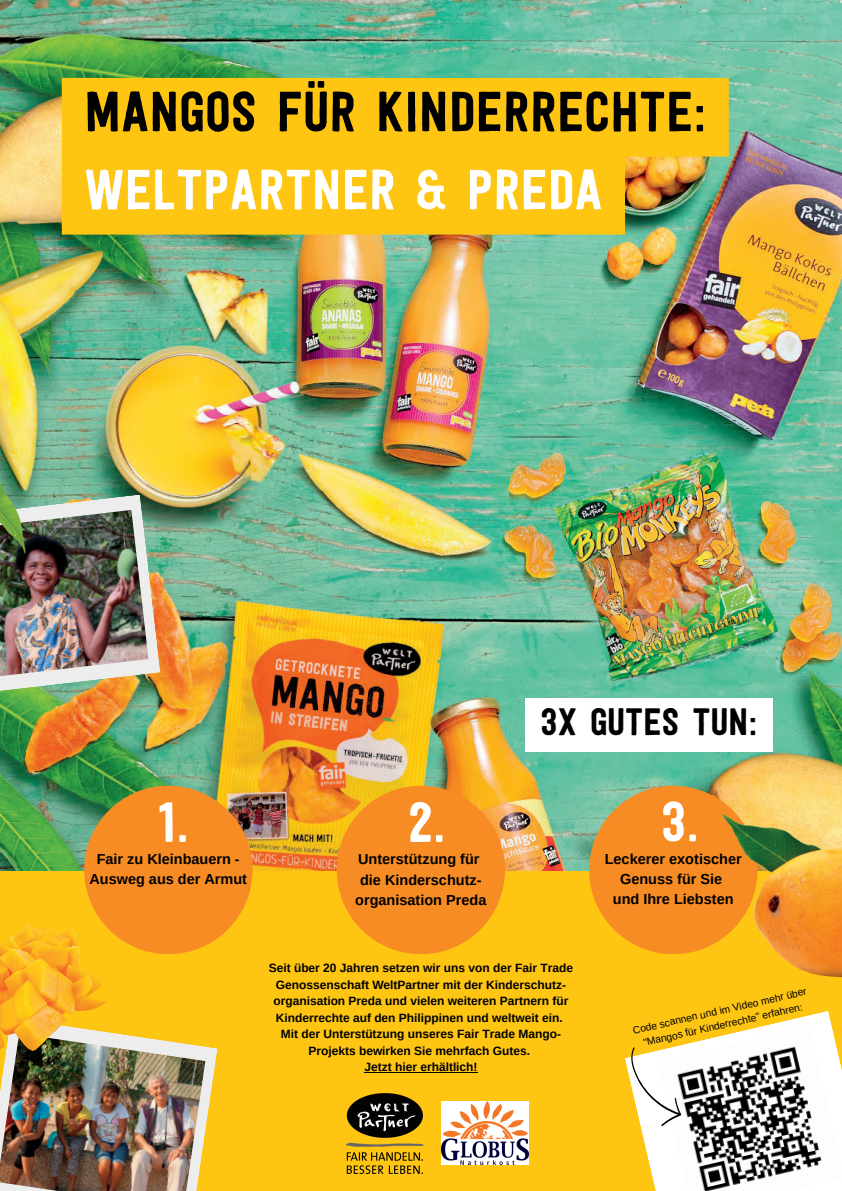
<style>
.page{position:relative;width:842px;height:1191px;background:#fff}
.page>*{position:absolute;margin:0;border:0;box-sizing:border-box;transform-origin:0 0}
.t1{font:55.9px "Festivo Letters No 1";color:#fff}
.t2{font:55.9px "Festivo Letters No 1";color:#000}
.t3{font:37.9px "Festivo Letters No 1";color:#000}
.t4{font:700 14.5px/20.2px "Arimo";color:#000;text-align:center}
.t5{font:700 12px/16.5px "Arimo";color:#000;text-align:center}
.t6{font:10.2px/14.3px "Arimo";color:#000;text-align:center}
</style>
<div class="page">
<div style="left:0;top:869px;width:842px;height:321px;background:#fec513"></div>
<svg style="left:105px;top:1032px;width:113px;height:100px"></svg>
<img style="left:0;top:1033px;width:205px;height:157px">
<img style="left:0;top:0;width:842px;height:870px">
<div style="left:337px;top:785px;width:168px;height:169px;background:#f68c23;border-radius:50%"></div>
<div style="left:84px;top:785px;width:169px;height:169px;background:#f68c23;border-radius:50%"></div>
<div style="left:589px;top:785px;width:168px;height:169px;background:#f68c23;border-radius:50%"></div>
<img style="left:0;top:494px;width:160px;height:202px">
<img style="left:26px;top:510px;width:123px;height:170px">
<img style="left:345px;top:1093px;width:97px;height:81px">
<img style="left:0;top:925px;width:105px;height:128px">
<img style="left:721px;top:802px;width:121px;height:175px">
<img style="left:0;top:144px;width:26px;height:536px">
<img style="left:442px;top:1101px;width:87px;height:63px">
<svg style="left:625px;top:1011px;width:217px;height:179px"></svg>
<svg style="left:62px;top:78px;width:667px;height:156px;background:#f5c118"></svg>
<hr style="left:364px;top:1072px;width:114px;height:1px;background:#000">
<div style="left:525px;top:698px;width:248px;height:54px;background:#fff"></div>
<p class="t2" style="left:84px;top:89px;width:624px">MANGOS FÜR KINDERRECHTE:</p>
<p class="t1" style="left:84px;top:167px;width:520px">WELTPARTNER &amp; PREDA</p>
<p class="t1" style="left:158px;top:799px;width:31px">1.</p>
<p class="t1" style="left:409px;top:799px;width:37px">2.</p>
<p class="t4" style="left:97px;top:848px;width:145px">Fair zu Kleinbauern -</p>
<p class="t4" style="left:89px;top:868px;width:159px">Ausweg aus der Armut</p>
<p class="t4" style="left:358px;top:849px;width:123px">Unterstützung für</p>
<p class="t4" style="left:355px;top:869px;width:133px">die Kinderschutz&shy;organisation Preda</p>
<p class="t3" style="left:541px;top:706px;width:218px">3X GUTES TUN:</p>
<p class="t1" style="left:661px;top:799px;width:38px">3.</p>
<p class="t4" style="left:605px;top:848px;width:138px">Leckerer exotischer<br>Genuss für Sie</p>
<p class="t4" style="left:613px;top:889px;width:122px">und Ihre Liebsten</p>
<p class="t5" style="left:269px;top:959px;width:306px">Seit über 20 Jahren setzen wir uns von der Fair Trade Genossenschaft WeltPartner mit der Kinderschutz&shy;organisation Preda und vielen weiteren Partnern für Kinderrechte auf den Philippinen und weltweit ein.</p>
<p class="t5" style="left:281px;top:1025px;width:282px">Mit der Unterstützung unseres Fair Trade Mango-<br>Projekts bewirken Sie mehrfach Gutes.</p>
<p class="t5" style="left:364px;top:1058px;width:115px">Jetzt hier erhältlich!</p>
<p class="t6" style="left:632px;top:1023px;width:179px;rotate:-13deg">Code scannen und im Video mehr über "Mangos für Kinderrechte" erfahren:</p>
</div>
